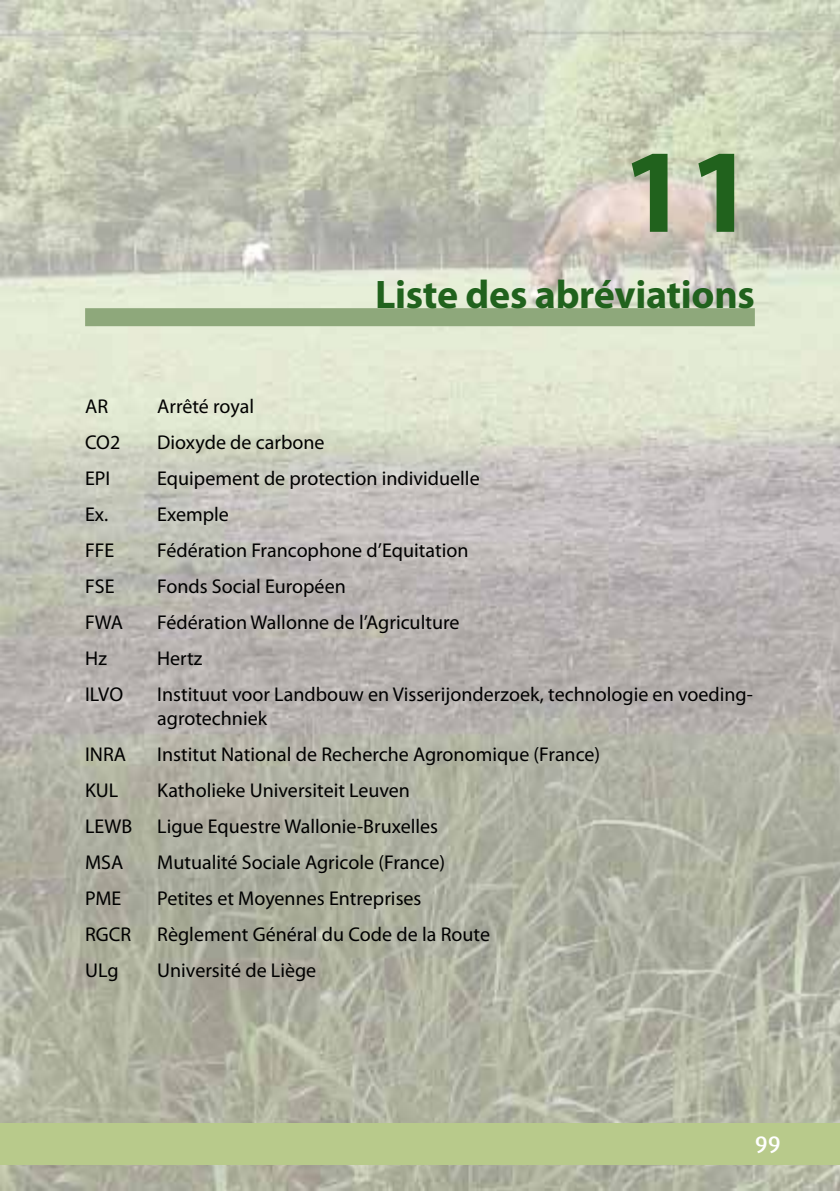
<style>
.page{position:relative;width:840px;height:1191px;background:#fff}
.page>*{position:absolute;margin:0;border:0;box-sizing:border-box;transform-origin:0 0}
.t1{font:700 120px "Myriad Pro";color:#21621d}
.t2{font:700 40px "Myriad Pro";letter-spacing:-.01em;color:#21621d}
.t3{font:500 24px "Dax";color:#fff}
.t4{font:20px/36px "Myriad Pro";color:#000}
</style>
<div class="page">
<img style="left:0;top:0;width:839px;height:1191px">
<div style="left:0;top:1123px;width:839px;height:41px;background:#b8ca8b"></div>
<div style="left:85px;top:308px;width:669px;height:18px;background:#8ea87b"></div>
<h1 class="t1" style="left:621px;top:113px;width:135px">11</h1>
<h2 class="t2" style="left:375px;top:269px;width:381px">Liste des abréviations</h2>
<p class="t4" style="left:85px;top:388px;width:24px">AR</p>
<p class="t4" style="left:157px;top:388px;width:98px">Arrêté royal</p>
<p class="t4" style="left:85px;top:424px;width:37px">CO2</p>
<p class="t4" style="left:157px;top:424px;width:169px">Dioxyde de carbone</p>
<p class="t4" style="left:85px;top:460px;width:27px">EPI</p>
<p class="t4" style="left:157px;top:460px;width:324px">Equipement de protection individuelle</p>
<p class="t4" style="left:85px;top:496px;width:25px">Ex.</p>
<p class="t4" style="left:157px;top:496px;width:73px">Exemple</p>
<p class="t4" style="left:85px;top:532px;width:31px">FFE</p>
<p class="t4" style="left:157px;top:532px;width:312px">Fédération Francophone d’Equitation</p>
<p class="t4" style="left:85px;top:568px;width:31px">FSE</p>
<p class="t4" style="left:157px;top:568px;width:190px">Fonds Social Européen</p>
<p class="t4" style="left:85px;top:604px;width:39px">FWA</p>
<p class="t4" style="left:157px;top:604px;width:303px">Fédération Wallonne de l’Agriculture</p>
<p class="t4" style="left:85px;top:640px;width:23px">Hz</p>
<p class="t4" style="left:157px;top:640px;width:47px">Hertz</p>
<p class="t4" style="left:85px;top:676px;width:39px">ILVO</p>
<p class="t4" style="left:157px;top:682px;width:597px;line-height:24px">Instituut voor Landbouw en Visserijonderzoek, technologie en voeding&shy;agrotechniek</p>
<p class="t4" style="left:85px;top:736px;width:43px">INRA</p>
<p class="t4" style="left:157px;top:736px;width:444px">Institut National de Recherche Agronomique (France)</p>
<p class="t4" style="left:85px;top:772px;width:35px">KUL</p>
<p class="t4" style="left:85px;top:772px;width:354px;text-indent:72px">Katholieke Universiteit Leuven<br>LEWB Ligue Equestre Wallonie-Bruxelles<br>MSA</p>
<p class="t4" style="left:157px;top:844px;width:289px">Mutualité Sociale Agricole (France)</p>
<p class="t4" style="left:85px;top:880px;width:38px">PME</p>
<p class="t4" style="left:157px;top:880px;width:266px">Petites et Moyennes Entreprises</p>
<p class="t4" style="left:85px;top:916px;width:48px">RGCR</p>
<p class="t4" style="left:157px;top:916px;width:334px">Règlement Général du Code de la Route</p>
<p class="t4" style="left:85px;top:952px;width:35px">ULg</p>
<p class="t4" style="left:157px;top:952px;width:160px">Université de Liège</p>
<p class="t3" style="left:754px;top:1131px;width:28px">99</p>
</div>
